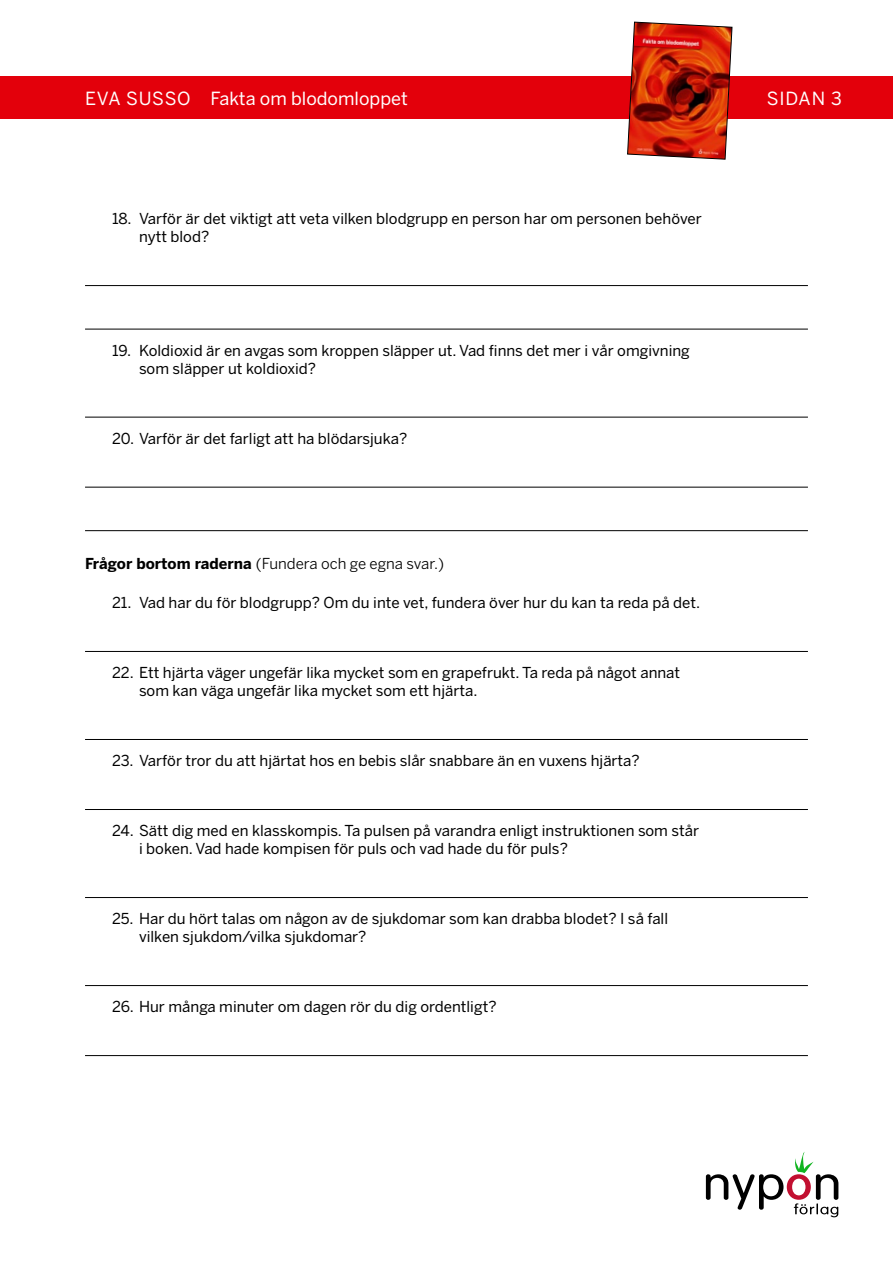
<style>
.page{position:relative;width:893px;height:1263px;background:#fff}
.page>*{position:absolute;margin:0;border:0;box-sizing:border-box;transform-origin:0 0}
.t1{font:18px "Benton Sans";color:#fff}
.t2{font:15px/18px "Benton Sans";color:#000}
.t3{font:15px "Benton Sans";color:#000}
.s1{font-weight:700}
</style>
<div class="page">
<div style="left:0;top:77px;width:893px;height:42px;background:#e3000b"></div>
<img style="left:627px;top:21px;width:106px;height:139px">
<svg style="left:706px;top:1152px;width:132px;height:65px"></svg>
<hr style="left:85px;top:285px;width:723px;height:1px;background:#000">
<hr style="left:85px;top:329px;width:723px;height:1px;background:#000">
<hr style="left:85px;top:417px;width:723px;height:1px;background:#000">
<hr style="left:85px;top:487px;width:723px;height:1px;background:#000">
<hr style="left:85px;top:530px;width:723px;height:1px;background:#000">
<hr style="left:85px;top:651px;width:723px;height:1px;background:#000">
<hr style="left:85px;top:739px;width:723px;height:1px;background:#000">
<hr style="left:85px;top:809px;width:723px;height:1px;background:#000">
<hr style="left:85px;top:897px;width:723px;height:1px;background:#000">
<hr style="left:85px;top:985px;width:723px;height:1px;background:#000">
<hr style="left:85px;top:1055px;width:723px;height:1px;background:#000">
<p class="t1" style="left:85px;top:88px;width:324px">EVA SUSSO Fakta om blodomloppet</p>
<p class="t1" style="left:767px;top:88px;width:77px">SIDAN 3</p>
<p class="t2" style="left:139px;top:210px;width:564px;text-indent:-27px">18. Varför är det viktigt att veta vilken blodgrupp en person har om personen behöver nytt blod?</p>
<p class="t2" style="left:139px;top:342px;width:552px;text-indent:-27px">19. Koldioxid är en avgas som kroppen släpper ut. Vad finns det mer i vår omgivning som släpper ut koldioxid?</p>
<p class="t2" style="left:112px;top:430px;width:297px">20. Varför är det farligt att ha blödarsjuka?</p>
<p class="t3" style="left:85px;top:555px;width:361px"><span class="s1">Frågor bortom raderna</span> (Fundera och ge egna svar.)</p>
<p class="t2" style="left:112px;top:594px;width:590px">21. Vad har du för blodgrupp? Om du inte vet, fundera över hur du kan ta reda på det.</p>
<p class="t2" style="left:139px;top:664px;width:543px;text-indent:-27px">22. Ett hjärta väger ungefär lika mycket som en grapefrukt. Ta reda på något annat som kan väga ungefär lika mycket som ett hjärta.</p>
<p class="t2" style="left:112px;top:752px;width:529px">23. Varför tror du att hjärtat hos en bebis slår snabbare än en vuxens hjärta?</p>
<p class="t2" style="left:139px;top:822px;width:561px;text-indent:-27px">24. Sätt dig med en klasskompis. Ta pulsen på varandra enligt instruktionen som står i boken. Vad hade kompisen för puls och vad hade du för puls?</p>
<p class="t2" style="left:139px;top:910px;width:531px;text-indent:-27px">25. Har du hört talas om någon av de sjukdomar som kan drabba blodet? I så fall vilken sjukdom/vilka sjukdomar?</p>
<p class="t2" style="left:112px;top:998px;width:386px">26. Hur många minuter om dagen rör du dig ordentligt?</p>
</div>
